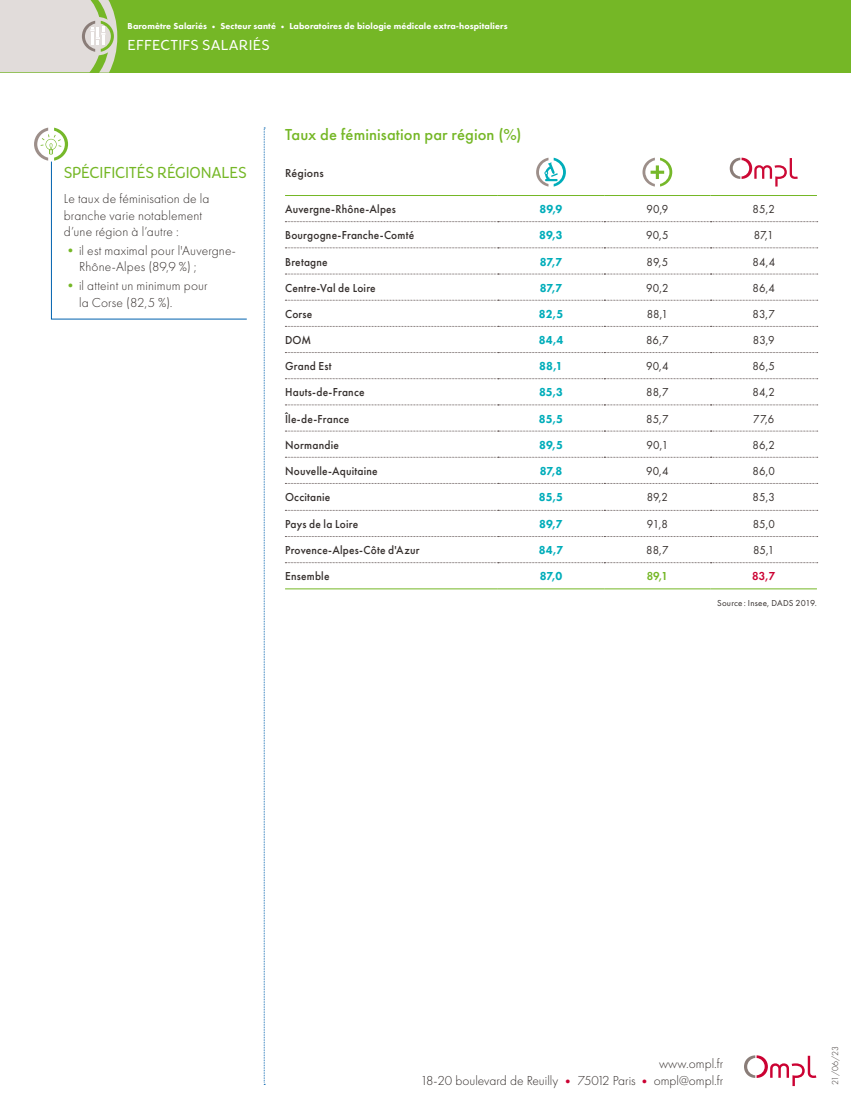
<style>
.page{position:relative;width:851px;height:1106px;background:#fff}
.page>*{position:absolute;margin:0;border:0;box-sizing:border-box;transform-origin:0 0}
.t1{font:500 16.5px "Futura PT";letter-spacing:.005em;color:#75b726}
.t2{font:300 16.5px "Congenial";letter-spacing:-.015em;color:#75b726;scale:.95 1}
.t3{font:300 15px "Congenial";letter-spacing:.01em;color:#fff}
.t4{font:300 13.5px/16.5px "Futura PT";letter-spacing:.01em;color:#352f2d}
.t5{font:500 12px "Futura PT";letter-spacing:.02em;color:#352f2d;scale:.95 1}
.t6{font:12px "Futura PT";letter-spacing:.005em;color:#352f2d;scale:.95 1}
.t7{font:800 12px "Futura PT";letter-spacing:.005em;color:#00adba;scale:.95 1}
.t8{font:500 12px "Futura PT";letter-spacing:.02em;color:#352f2d}
.t9{font:600 12px "Futura PT";color:#75b726;scale:.95 1}
.t10{font:600 12px "Futura PT";color:#cb0132;scale:.95 1}
.t11{font:800 9px "Futura PT";letter-spacing:.01em;color:#fff}
.t12{font:9px "Futura PT";letter-spacing:.025em;color:#352f2d}
.t13{font:300 9px "Futura PT";color:#352f2d}
.s1{color:#75b726}
.s2{color:#cb0132}
</style>
<div class="page">
<div style="left:0;top:0;width:850px;height:72px;background:#75b726"></div>
<svg style="left:264px;top:128px;width:1px;height:957px"></svg>
<svg style="left:744px;top:1055px;width:72px;height:31px"></svg>
<svg style="left:0;top:0;width:117px;height:73px;background:#d7d8cb"></svg>
<svg style="left:285px;top:221px;width:532px;height:1px"></svg>
<svg style="left:285px;top:247px;width:532px;height:1px"></svg>
<svg style="left:285px;top:274px;width:532px;height:1px"></svg>
<svg style="left:285px;top:300px;width:532px;height:1px"></svg>
<svg style="left:285px;top:326px;width:532px;height:1px"></svg>
<svg style="left:285px;top:352px;width:532px;height:1px"></svg>
<svg style="left:285px;top:378px;width:532px;height:1px"></svg>
<svg style="left:285px;top:404px;width:532px;height:1px"></svg>
<svg style="left:285px;top:431px;width:532px;height:1px"></svg>
<svg style="left:285px;top:457px;width:532px;height:1px"></svg>
<svg style="left:285px;top:483px;width:532px;height:1px"></svg>
<svg style="left:285px;top:510px;width:532px;height:1px"></svg>
<svg style="left:285px;top:536px;width:532px;height:1px"></svg>
<svg style="left:285px;top:562px;width:532px;height:1px"></svg>
<hr style="left:285px;top:588px;width:212px;height:1px;background:#75b726">
<hr style="left:497px;top:588px;width:107px;height:1px;background:#75b726">
<hr style="left:604px;top:588px;width:106px;height:1px;background:#75b726">
<hr style="left:710px;top:588px;width:106px;height:1px;background:#75b726">
<hr style="left:285px;top:195px;width:212px;height:1px;background:#75b726">
<hr style="left:497px;top:195px;width:107px;height:1px;background:#75b726">
<hr style="left:604px;top:195px;width:106px;height:1px;background:#75b726">
<hr style="left:710px;top:195px;width:106px;height:1px;background:#75b726">
<svg style="left:536px;top:158px;width:30px;height:28px"></svg>
<svg style="left:642px;top:158px;width:30px;height:28px"></svg>
<svg style="left:729px;top:158px;width:68px;height:28px"></svg>
<svg style="left:34px;top:128px;width:213px;height:192px"></svg>
<p class="t11" style="left:128px;top:20px;width:381px">Baromètre Salariés • Secteur santé • Laboratoires de biologie médicale extra-hospitaliers</p>
<p class="t3" style="left:128px;top:36px;width:143px">EFFECTIFS SALARIÉS</p>
<p class="t2" style="left:64px;top:163px;width:194px">SPÉCIFICITÉS RÉGIONALES</p>
<p class="t4" style="left:64px;top:191px;width:147px">Le taux de féminisation de la branche varie notablement d’une région à l’autre :</p>
<p class="t4" style="left:79px;top:242px;width:158px;text-indent:-15px"><span class="s1">•</span>il est maximal pour l'Auvergne-<br>Rhône-Alpes (89,9 %) ;</p>
<p class="t4" style="left:79px;top:277px;width:130px;text-indent:-15px"><span class="s1">•</span>il atteint un minimum pour la Corse (82,5 %).</p>
<p class="t1" style="left:285px;top:125px;width:238px">Taux de féminisation par région (%)</p>
<p class="t8" style="left:285px;top:165px;width:40px">Régions</p>
<p class="t5" style="left:285px;top:202px;width:118px">Auvergne-Rhône-Alpes</p>
<p class="t7" style="left:539px;top:202px;width:26px">89,9</p>
<p class="t6" style="left:646px;top:202px;width:24px">90,9</p>
<p class="t6" style="left:752px;top:202px;width:25px">85,2</p>
<p class="t5" style="left:285px;top:228px;width:137px">Bourgogne-Franche-Comté</p>
<p class="t7" style="left:539px;top:228px;width:26px">89,3</p>
<p class="t6" style="left:646px;top:228px;width:25px">90,5</p>
<p class="t6" style="left:753px;top:228px;width:22px">87,1</p>
<p class="t5" style="left:285px;top:254px;width:46px">Bretagne</p>
<p class="t7" style="left:539px;top:254px;width:25px">87,7</p>
<p class="t6" style="left:646px;top:254px;width:24px">89,5</p>
<p class="t6" style="left:752px;top:254px;width:25px">84,4</p>
<p class="t5" style="left:285px;top:280px;width:97px">Centre-Val de Loire</p>
<p class="t7" style="left:539px;top:280px;width:25px">87,7</p>
<p class="t6" style="left:646px;top:280px;width:25px">90,2</p>
<p class="t6" style="left:752px;top:280px;width:25px">86,4</p>
<p class="t5" style="left:285px;top:307px;width:30px">Corse</p>
<p class="t7" style="left:538px;top:306px;width:27px">82,5</p>
<p class="t6" style="left:646px;top:307px;width:24px">88,1</p>
<p class="t6" style="left:752px;top:307px;width:25px">83,7</p>
<p class="t5" style="left:285px;top:333px;width:29px">DOM</p>
<p class="t7" style="left:538px;top:332px;width:27px">84,4</p>
<p class="t6" style="left:646px;top:333px;width:25px">86,7</p>
<p class="t6" style="left:752px;top:333px;width:24px">83,9</p>
<p class="t5" style="left:285px;top:359px;width:50px">Grand Est</p>
<p class="t7" style="left:539px;top:359px;width:26px">88,1</p>
<p class="t6" style="left:646px;top:359px;width:25px">90,4</p>
<p class="t6" style="left:752px;top:359px;width:25px">86,5</p>
<p class="t5" style="left:285px;top:385px;width:85px">Hauts-de-France</p>
<p class="t7" style="left:539px;top:385px;width:27px">85,3</p>
<p class="t6" style="left:646px;top:385px;width:25px">88,7</p>
<p class="t6" style="left:752px;top:385px;width:25px">84,2</p>
<p class="t5" style="left:285px;top:411px;width:69px">Île-de-France</p>
<p class="t7" style="left:539px;top:411px;width:27px">85,5</p>
<p class="t6" style="left:646px;top:411px;width:25px">85,7</p>
<p class="t6" style="left:753px;top:411px;width:24px">77,6</p>
<p class="t5" style="left:285px;top:437px;width:58px">Normandie</p>
<p class="t7" style="left:539px;top:437px;width:26px">89,5</p>
<p class="t6" style="left:646px;top:437px;width:24px">90,1</p>
<p class="t6" style="left:752px;top:437px;width:25px">86,2</p>
<p class="t5" style="left:285px;top:463px;width:99px">Nouvelle-Aquitaine</p>
<p class="t7" style="left:539px;top:463px;width:25px">87,8</p>
<p class="t6" style="left:646px;top:464px;width:25px">90,4</p>
<p class="t6" style="left:752px;top:464px;width:25px">86,0</p>
<p class="t5" style="left:285px;top:490px;width:49px">Occitanie</p>
<p class="t7" style="left:539px;top:490px;width:27px">85,5</p>
<p class="t6" style="left:646px;top:490px;width:24px">89,2</p>
<p class="t6" style="left:752px;top:490px;width:25px">85,3</p>
<p class="t5" style="left:285px;top:517px;width:78px">Pays de la Loire</p>
<p class="t7" style="left:539px;top:516px;width:26px">89,7</p>
<p class="t6" style="left:646px;top:517px;width:24px">91,8</p>
<p class="t6" style="left:752px;top:517px;width:25px">85,0</p>
<p class="t5" style="left:285px;top:543px;width:143px">Provence-Alpes-Côte d'Azur</p>
<p class="t7" style="left:538px;top:542px;width:27px">84,7</p>
<p class="t6" style="left:646px;top:543px;width:25px">88,7</p>
<p class="t6" style="left:753px;top:543px;width:24px">85,1</p>
<p class="t5" style="left:285px;top:569px;width:48px">Ensemble</p>
<p class="t7" style="left:539px;top:569px;width:25px">87,0</p>
<p class="t9" style="left:646px;top:569px;width:24px">89,1</p>
<p class="t10" style="left:752px;top:569px;width:26px">83,7</p>
<p class="t12" style="left:717px;top:597px;width:101px">Source: Insee, DADS 2019.</p>
<p class="t4" style="left:420px;top:1055px;width:304px;text-align:right">www.ompl.fr<br>18-20 boulevard de Reuilly <span class="s2">•</span> 75012 Paris <span class="s2">•</span> ompl@ompl.fr</p>
<p class="t13" style="left:830px;top:1084px;width:40px;rotate:-90deg">21/06/23</p>
</div>
